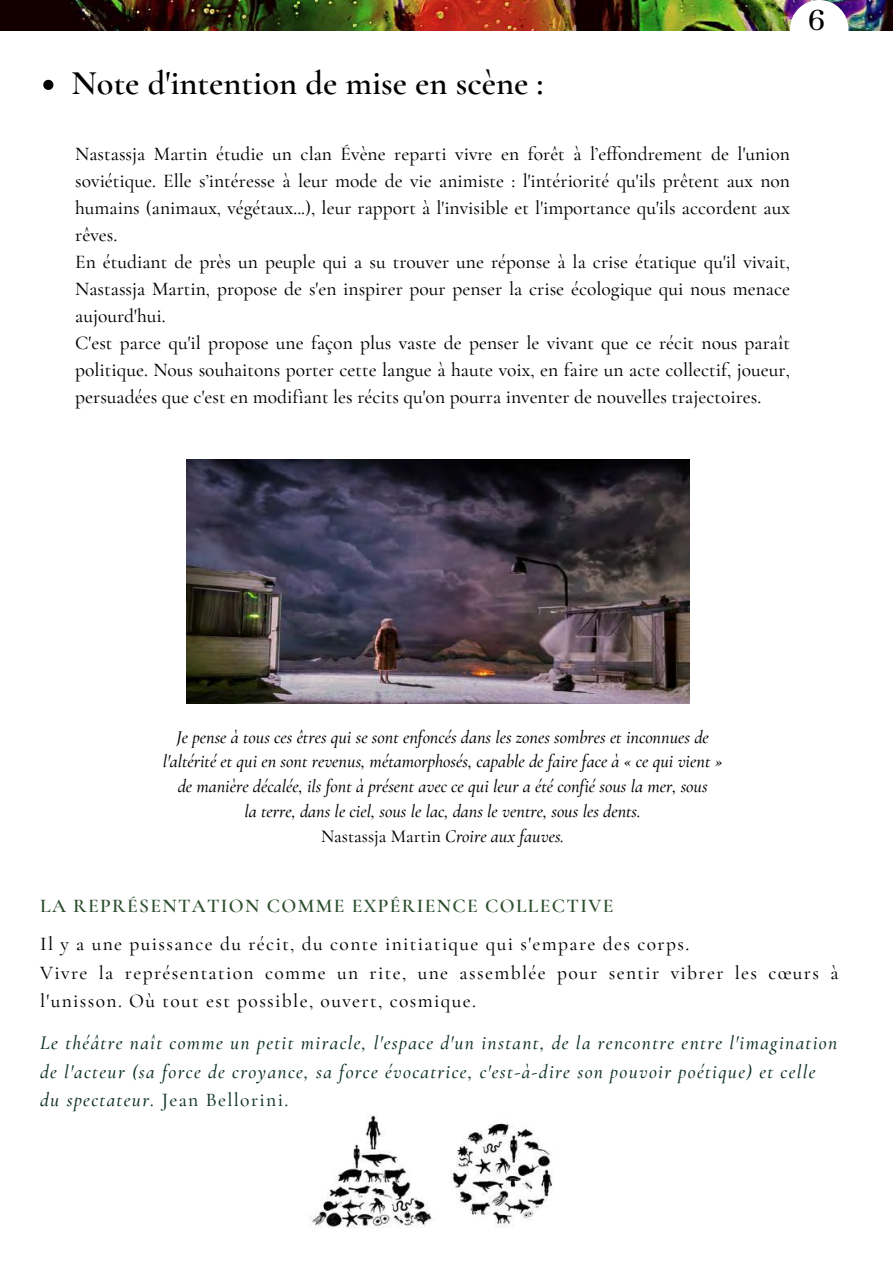
<style>
.page{position:relative;width:893px;height:1264px;background:#fff}
.page>*{position:absolute;margin:0;border:0;box-sizing:border-box;transform-origin:0 0}
.t1{font:500 34.8px "Abhaya Libre";color:#000}
.t2{font:600 34.5px "Cormorant Garamond";color:#000}
.t3{font:500 19.5px/27px "Cormorant Garamond";color:#000}
.t4{font:italic 500 19.5px/28.5px "Cormorant Garamond";letter-spacing:.07em;color:#0d2f21}
.t5{font:500 19.5px/28.5px "Cormorant Garamond";letter-spacing:.07em;color:#000}
.t6{font:600 19.5px "Cormorant Garamond";letter-spacing:.07em;color:#2c4d2e}
.t7{font:italic 500 18.15px/24.8px "Cormorant Garamond";color:#000;text-align:center}
.s1{font-style:normal}
</style>
<div class="page">
<img style="left:0;top:0;width:892px;height:31px">
<div style="left:790px;top:0;width:58px;height:58px;background:#fff;border-radius:50%"></div>
<img style="left:186px;top:459px;width:503px;height:244px">
<img style="left:308px;top:1114px;width:244px;height:114px">
<svg style="left:43px;top:80px;width:10px;height:10px"></svg>
<h2 class="t2" style="left:72px;top:63px;width:473px">Note d'intention de mise en scène :</h2>
<h1 class="t1" style="left:807px;top:0;width:19px">6</h1>
<p class="t3" style="left:75px;top:140px;width:716px">Nastassja Martin étudie un clan Évène reparti vivre en forêt à l’effondrement de l'union soviétique. Elle s’intéresse à leur mode de vie animiste : l'intériorité qu'ils prêtent aux non humains (animaux, végétaux...), leur rapport à l'invisible et l'importance qu'ils accordent aux rêves.<br>En étudiant de près un peuple qui a su trouver une réponse à la crise étatique qu'il vivait, Nastassja Martin, propose de s'en inspirer pour penser la crise écologique qui nous menace aujourd'hui.<br>C'est parce qu'il propose une façon plus vaste de penser le vivant que ce récit nous paraît politique. Nous souhaitons porter cette langue à haute voix, en faire un acte collectif, joueur, persuadées que c'est en modifiant les récits qu'on pourra inventer de nouvelles trajectoires.</p>
<p class="t7" style="left:163px;top:724px;width:561px">Je pense à tous ces êtres qui se sont enfoncés dans les zones sombres et inconnues de l'altérité et qui en sont revenus, métamorphosés, capable de faire face à « ce qui vient » de manière décalée, ils font à présent avec ce qui leur a été confié sous la mer, sous<br>la terre, dans le ciel, sous le lac, dans le ventre, sous les dents.<br><span class="s1">Nastassja Martin</span> Croire aux fauves.</p>
<p class="t6" style="left:40px;top:894px;width:574px">LA REPRÉSENTATION COMME EXPÉRIENCE COLLECTIVE</p>
<p class="t5" style="left:40px;top:929px;width:799px">Il y a une puissance du récit, du conte initiatique qui s'empare des corps.<br>Vivre la représentation comme un rite, une assemblée pour sentir vibrer les cœurs à l'unisson. Où tout est possible, ouvert, cosmique.</p>
<p class="t4" style="left:40px;top:1028px;width:798px">Le théâtre naît comme un petit miracle, l'espace d'un instant, de la rencontre entre l'imagination de l'acteur (sa force de croyance, sa force évocatrice, c'est-à-dire son pouvoir poétique) et celle du spectateur. <span class="s1">Jean Bellorini.</span></p>
</div>
